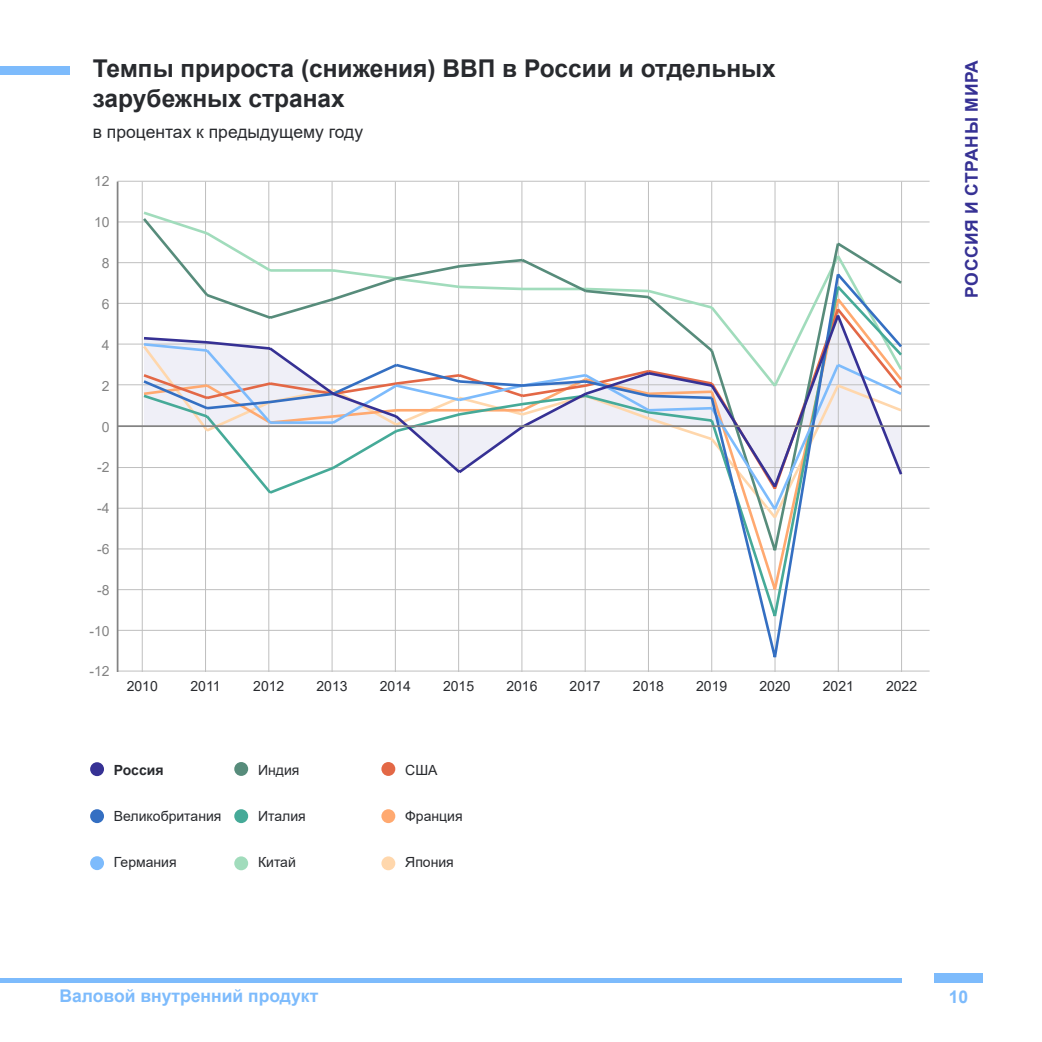
<style>
.page{position:relative;width:1042px;height:1042px;background:#fff}
.page>*{position:absolute;margin:0;border:0;box-sizing:border-box;transform-origin:0 0}
.t1{font:700 24.5px/29.4px "Arial";color:#282a2e}
.t2{font:700 17.5px "Arial";color:#7dbbfc}
.t3{font:17.5px "Arial";color:#282a2e}
.t4{font:700 17.5px "Arial";letter-spacing:.035em;color:#363194}
.t5{font:14px "Arial";color:#282a2e}
.t6{font:14px "Arial";color:#838383}
.t7{font:700 14px "Arial";color:#282a2e}
</style>
<div class="page">
<div style="left:934px;top:973px;width:49px;height:9px;background:#7dbbfc"></div>
<hr style="left:0;top:978px;width:902px;height:4px;background:#7dbbfc">
<hr style="left:118px;top:181px;width:811px;height:1px;background:#bfbfbf">
<hr style="left:118px;top:222px;width:811px;height:1px;background:#bfbfbf">
<hr style="left:118px;top:262px;width:811px;height:1px;background:#bfbfbf">
<hr style="left:118px;top:303px;width:811px;height:1px;background:#bfbfbf">
<hr style="left:118px;top:344px;width:811px;height:1px;background:#bfbfbf">
<hr style="left:118px;top:384px;width:811px;height:1px;background:#bfbfbf">
<hr style="left:118px;top:467px;width:811px;height:1px;background:#bfbfbf">
<hr style="left:118px;top:508px;width:811px;height:1px;background:#bfbfbf">
<hr style="left:118px;top:549px;width:811px;height:1px;background:#bfbfbf">
<hr style="left:118px;top:589px;width:811px;height:1px;background:#bfbfbf">
<hr style="left:118px;top:630px;width:811px;height:1px;background:#bfbfbf">
<hr style="left:118px;top:671px;width:811px;height:1px;background:#bfbfbf">
<hr style="left:142px;top:182px;width:1px;height:490px;background:#bfbfbf">
<hr style="left:205px;top:182px;width:1px;height:490px;background:#bfbfbf">
<hr style="left:268px;top:182px;width:1px;height:490px;background:#bfbfbf">
<hr style="left:332px;top:182px;width:1px;height:490px;background:#bfbfbf">
<hr style="left:395px;top:182px;width:1px;height:490px;background:#bfbfbf">
<hr style="left:458px;top:182px;width:1px;height:490px;background:#bfbfbf">
<hr style="left:521px;top:182px;width:1px;height:490px;background:#bfbfbf">
<hr style="left:585px;top:182px;width:1px;height:490px;background:#bfbfbf">
<hr style="left:648px;top:182px;width:1px;height:490px;background:#bfbfbf">
<hr style="left:711px;top:182px;width:1px;height:490px;background:#bfbfbf">
<hr style="left:775px;top:182px;width:1px;height:490px;background:#bfbfbf">
<hr style="left:838px;top:182px;width:1px;height:490px;background:#bfbfbf">
<hr style="left:901px;top:182px;width:1px;height:490px;background:#bfbfbf">
<div style="left:90px;top:762px;width:14px;height:14px;background:#363194;border-radius:50%"></div>
<div style="left:234px;top:762px;width:14px;height:14px;background:#578c7b;border-radius:50%"></div>
<div style="left:381px;top:762px;width:14px;height:14px;background:#e36846;border-radius:50%"></div>
<div style="left:90px;top:809px;width:14px;height:14px;background:#346fc2;border-radius:50%"></div>
<div style="left:234px;top:809px;width:14px;height:14px;background:#46aa98;border-radius:50%"></div>
<div style="left:381px;top:809px;width:14px;height:14px;background:#ffa970;border-radius:50%"></div>
<div style="left:90px;top:856px;width:14px;height:14px;background:#7dbbfc;border-radius:50%"></div>
<div style="left:234px;top:856px;width:14px;height:14px;background:#a1dcbc;border-radius:50%"></div>
<div style="left:381px;top:856px;width:14px;height:14px;background:#ffd7ac;border-radius:50%"></div>
<div style="left:0;top:66px;width:69px;height:9px;background:#7dbbfc"></div>
<svg style="left:140px;top:215px;width:764px;height:335px"></svg>
<svg style="left:141px;top:271px;width:764px;height:389px"></svg>
<svg style="left:141px;top:312px;width:763px;height:178px"></svg>
<hr style="left:117px;top:182px;width:1px;height:490px;background:#838383">
<hr style="left:118px;top:425px;width:811px;height:2px;background:#838383">
<h1 class="t1" style="left:93px;top:54px;width:684px">Темпы прироста (снижения) ВВП в России и отдельных зарубежных странах</h1>
<p class="t3" style="left:93px;top:119px;width:272px">в процентах к предыдущему году</p>
<p class="t6" style="left:94px;top:172px;width:17px">12</p>
<p class="t6" style="left:94px;top:213px;width:17px">10</p>
<p class="t6" style="left:102px;top:253px;width:9px">8</p>
<p class="t6" style="left:102px;top:294px;width:9px">6</p>
<p class="t6" style="left:102px;top:335px;width:9px">4</p>
<p class="t6" style="left:102px;top:376px;width:9px">2</p>
<p class="t6" style="left:102px;top:417px;width:9px">0</p>
<p class="t6" style="left:97px;top:458px;width:14px">-2</p>
<p class="t6" style="left:97px;top:499px;width:14px">-4</p>
<p class="t6" style="left:97px;top:539px;width:14px">-6</p>
<p class="t6" style="left:97px;top:580px;width:14px">-8</p>
<p class="t6" style="left:89px;top:621px;width:22px">-10</p>
<p class="t6" style="left:89px;top:661px;width:22px">-12</p>
<p class="t5" style="left:127px;top:677px;width:33px">2010</p>
<p class="t5" style="left:190px;top:677px;width:32px">2011</p>
<p class="t5" style="left:253px;top:677px;width:33px">2012</p>
<p class="t5" style="left:316px;top:677px;width:33px">2013</p>
<p class="t5" style="left:380px;top:677px;width:33px">2014</p>
<p class="t5" style="left:443px;top:677px;width:33px">2015</p>
<p class="t5" style="left:506px;top:677px;width:33px">2016</p>
<p class="t5" style="left:569px;top:677px;width:33px">2017</p>
<p class="t5" style="left:633px;top:677px;width:33px">2018</p>
<p class="t5" style="left:696px;top:677px;width:33px">2019</p>
<p class="t5" style="left:759px;top:677px;width:33px">2020</p>
<p class="t5" style="left:823px;top:677px;width:33px">2021</p>
<p class="t5" style="left:886px;top:677px;width:33px">2022</p>
<p class="t7" style="left:114px;top:760px;width:51px">Россия</p>
<p class="t5" style="left:258px;top:760px;width:43px">Индия</p>
<p class="t5" style="left:405px;top:760px;width:34px">США</p>
<p class="t5" style="left:114px;top:807px;width:109px">Великобритания</p>
<p class="t5" style="left:258px;top:807px;width:49px">Италия</p>
<p class="t5" style="left:405px;top:807px;width:59px">Франция</p>
<p class="t5" style="left:114px;top:853px;width:64px">Германия</p>
<p class="t5" style="left:258px;top:853px;width:39px">Китай</p>
<p class="t5" style="left:405px;top:853px;width:50px">Япония</p>
<p class="t4" style="left:959px;top:298px;width:239px;rotate:-90deg">РОССИЯ И СТРАНЫ МИРА</p>
<p class="t2" style="left:60px;top:983px;width:260px">Валовой внутренний продукт</p>
<p class="t2" style="left:949px;top:985px;width:21px">10</p>
</div>
